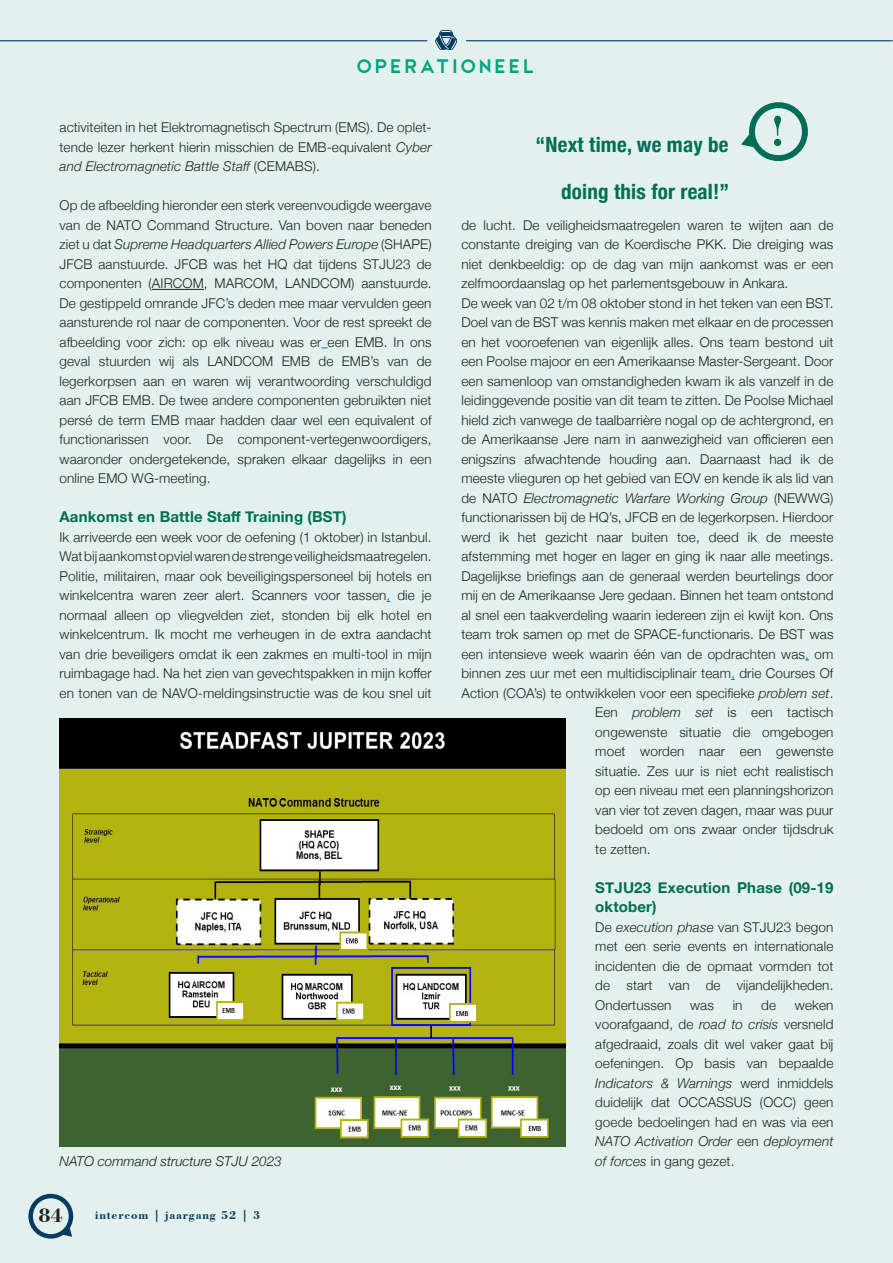
<style>
.page{position:relative;width:893px;height:1263px;background:#e2f1ed}
.page>*{position:absolute;margin:0;border:0;box-sizing:border-box;transform-origin:0 0}
.t1{font:700 condensed 21px "Helvetica Neue";letter-spacing:.01em;color:#006d58}
.t2{font:700 20.1px "Bodoni BT";color:#231f20}
.t3{font:19.5px "CWG Sans";letter-spacing:.14em;color:#00a482}
.t4{font:700 15px/19.5px "Helvetica Neue";letter-spacing:.01em;color:#006d58}
.t5{font:300 13.5px/19.5px "Helvetica Neue";letter-spacing:.01em;color:#231f20;text-align:justify}
.t6{font:italic 300 13.5px "Helvetica Neue";letter-spacing:.01em;color:#231f20}
.t7{font:italic 300 13.5px "Helvetica Neue";color:#1a1918}
.t8{font:700 12px "Bodoni BT";letter-spacing:.07em;color:#083b60}
.s1{font-style:italic}
.s2{color:#0078d4}
.s3{font-style:normal}
</style>
<div class="page">
<hr style="left:152px;top:289px;width:52px;height:1px;background:#231f20">
<svg style="left:741px;top:102px;width:67px;height:60px"></svg>
<img style="left:60px;top:719px;width:506px;height:428px">
<div style="left:28px;top:1194px;width:45px;height:44px;border:4px solid #083b60;border-radius:50%"></div>
<svg style="left:60px;top:1225px;width:12px;height:12px"></svg>
<svg style="left:435px;top:30px;width:22px;height:20px"></svg>
<hr style="left:0;top:40px;width:427px;height:1px;background:#083b60">
<hr style="left:466px;top:40px;width:426px;height:1px;background:#083b60">
<p class="t3" style="left:357px;top:56px;width:179px">OPERATIONEEL</p>
<p class="t5" style="left:60px;top:116px;width:374px">activiteiten in het Elektromagnetisch Spectrum (EMS). De oplet&shy;tende lezer herkent hierin misschien de EMB-equivalent <span class="s1">Cyber and Electromagnetic Battle Staff</span> (CEMABS).</p>
<p class="t5" style="left:60px;top:194px;width:374px">Op de afbeelding hieronder een sterk vereenvoudigde weergave van de NATO Command Structure. Van boven naar beneden ziet u dat <span class="s1">Supreme Headquarters Allied Powers Europe</span> (SHAPE)<br>JFCB aanstuurde. JFCB was het HQ dat tijdens STJU23 de componenten (AIRCOM, MARCOM, LANDCOM) aanstuurde.<br>De gestippeld omrande JFC’s deden mee maar vervulden geen aansturende rol naar de componenten. Voor de rest spreekt de afbeelding voor zich: op elk niveau was er een EMB. In ons geval stuurden wij als LANDCOM EMB de EMB’s van de legerkorpsen aan en waren wij verantwoording verschuldigd aan JFCB EMB. De twee andere componenten gebruikten niet persé de term EMB maar hadden daar wel een equivalent of functionarissen voor. De component-vertegenwoordigers, waaronder ondergetekende, spraken elkaar dagelijks in een online EMO WG-meeting.</p>
<p class="t4" style="left:60px;top:507px;width:289px">Aankomst en Battle Staff Training (BST)</p>
<p class="t5" style="left:60px;top:526px;width:374px">Ik arriveerde een week voor de oefening (1 oktober) in Istanbul.<br>Wat bij aankomst opviel waren de strenge veiligheidsmaatregelen.<br>Politie, militairen, maar ook beveiligingspersoneel bij hotels en winkelcentra waren zeer alert. Scanners voor tassen<span class="s2">,</span> die je normaal alleen op vliegvelden ziet, stonden bij elk hotel en winkelcentrum. Ik mocht me verheugen in de extra aandacht van drie beveiligers omdat ik een zakmes en multi-tool in mijn ruimbagage had. Na het zien van gevechtspakken in mijn koffer en tonen van de NAVO-meldingsinstructie was de kou snel uit</p>
<p class="t7" style="left:60px;top:1150px;width:224px">NATO command structure STJU 2023</p>
<h2 class="t2" style="left:39px;top:1203px;width:26px">84</h2>
<p class="t8" style="left:95px;top:1208px;width:167px">intercom | jaargang 52 | 3</p>
<p class="t1" style="left:535px;top:127px;width:195px">“Next time, we may be</p>
<p class="t1" style="left:561px;top:174px;width:170px">doing this for real!”</p>
<p class="t5" style="left:461px;top:214px;width:374px">de lucht. De veiligheidsmaatregelen waren te wijten aan de constante dreiging van de Koerdische PKK. Die dreiging was niet denkbeeldig: op de dag van mijn aankomst was er een zelfmoordaanslag op het parlementsgebouw in Ankara.</p>
<p class="t5" style="left:461px;top:292px;width:374px">De week van 02 t/m 08 oktober stond in het teken van een BST.</p>
<p class="t5" style="left:461px;top:311px;width:374px">Doel van de BST was kennis maken met elkaar en de processen</p>
<p class="t5" style="left:461px;top:331px;width:374px">en het vooroefenen van eigenlijk alles. Ons team bestond uit</p>
<p class="t5" style="left:461px;top:350px;width:374px">een Poolse majoor en een Amerikaanse Master-Sergeant. Door</p>
<p class="t5" style="left:461px;top:370px;width:374px">een samenloop van omstandigheden kwam ik als vanzelf in de</p>
<p class="t5" style="left:461px;top:389px;width:374px">leidinggevende positie van dit team te zitten. De Poolse Michael</p>
<p class="t5" style="left:461px;top:409px;width:374px">hield zich vanwege de taalbarrière nogal op de achtergrond, en</p>
<p class="t5" style="left:461px;top:428px;width:374px">de Amerikaanse Jere nam in aanwezigheid van officieren een</p>
<p class="t5" style="left:461px;top:448px;width:374px">enigszins afwachtende houding aan. Daarnaast had ik de</p>
<p class="t5" style="left:461px;top:467px;width:374px">meeste vlieguren op het gebied van EOV en kende ik als lid van</p>
<p class="t6" style="left:461px;top:487px;width:374px"><span class="s3">de NATO</span> Electromagnetic Warfare Working Group <span class="s3">(NEWWG)</span></p>
<p class="t5" style="left:461px;top:506px;width:374px">functionarissen bij de HQ’s, JFCB en de legerkorpsen. Hierdoor</p>
<p class="t5" style="left:461px;top:526px;width:374px">werd ik het gezicht naar buiten toe, deed ik de meeste</p>
<p class="t5" style="left:461px;top:545px;width:374px">afstemming met hoger en lager en ging ik naar alle meetings.</p>
<p class="t5" style="left:461px;top:565px;width:374px">Dagelijkse briefings aan de generaal werden beurtelings door</p>
<p class="t5" style="left:461px;top:584px;width:374px">mij en de Amerikaanse Jere gedaan. Binnen het team ontstond</p>
<p class="t5" style="left:461px;top:604px;width:374px">al snel een taakverdeling waarin iedereen zijn ei kwijt kon. Ons</p>
<p class="t5" style="left:461px;top:623px;width:374px">team trok samen op met de SPACE-functionaris. De BST was</p>
<p class="t5" style="left:461px;top:643px;width:374px">een intensieve week waarin één van de opdrachten was<span class="s2">,</span> om</p>
<p class="t5" style="left:461px;top:662px;width:374px">binnen zes uur met een multidisciplinair team<span class="s2">,</span> drie Courses Of</p>
<p class="t5" style="left:461px;top:682px;width:374px">Action (COA’s) te ontwikkelen voor een specifieke <span class="s1">problem set</span>.</p>
<p class="t5" style="left:595px;top:701px;width:240px">Een <span class="s1">problem set</span> is een tactisch</p>
<p class="t5" style="left:595px;top:721px;width:240px">ongewenste situatie die omgebogen</p>
<p class="t5" style="left:595px;top:740px;width:240px">moet worden naar een gewenste</p>
<p class="t5" style="left:595px;top:760px;width:240px">situatie. Zes uur is niet echt realistisch</p>
<p class="t5" style="left:595px;top:779px;width:240px">op een niveau met een planningshorizon</p>
<p class="t5" style="left:595px;top:799px;width:240px">van vier tot zeven dagen, maar was puur</p>
<p class="t5" style="left:595px;top:818px;width:240px">bedoeld om ons zwaar onder tijdsdruk</p>
<p class="t5" style="left:595px;top:838px;width:57px">te zetten.</p>
<p class="t4" style="left:595px;top:878px;width:240px">STJU23 Execution Phase (09-19 oktober)</p>
<p class="t5" style="left:595px;top:916px;width:240px">De <span class="s1">execution phase</span> van STJU23 begon met een serie events en internationale incidenten die de opmaat vormden tot de start van de vijandelijkheden.<br>Ondertussen</p>
<p class="t5" style="left:595px;top:994px;width:240px;text-indent:200px">weken voorafgaand, de <span class="s1">road to crisis</span> versneld afgedraaid, zoals dit wel vaker gaat bij oefeningen. Op basis van bepaalde <span class="s1">Indicators &amp; Warnings</span> werd inmiddels duidelijk dat OCCASSUS (OCC) geen goede bedoelingen had en was via een <span class="s1">NATO Activation Order</span> een <span class="s1">deployment of forces</span> in gang gezet.</p>
<p class="t5" style="left:690px;top:994px;width:25px">was</p>
<p class="t5" style="left:733px;top:994px;width:11px">in</p>
<p class="t5" style="left:761px;top:994px;width:16px">de</p>
</div>
